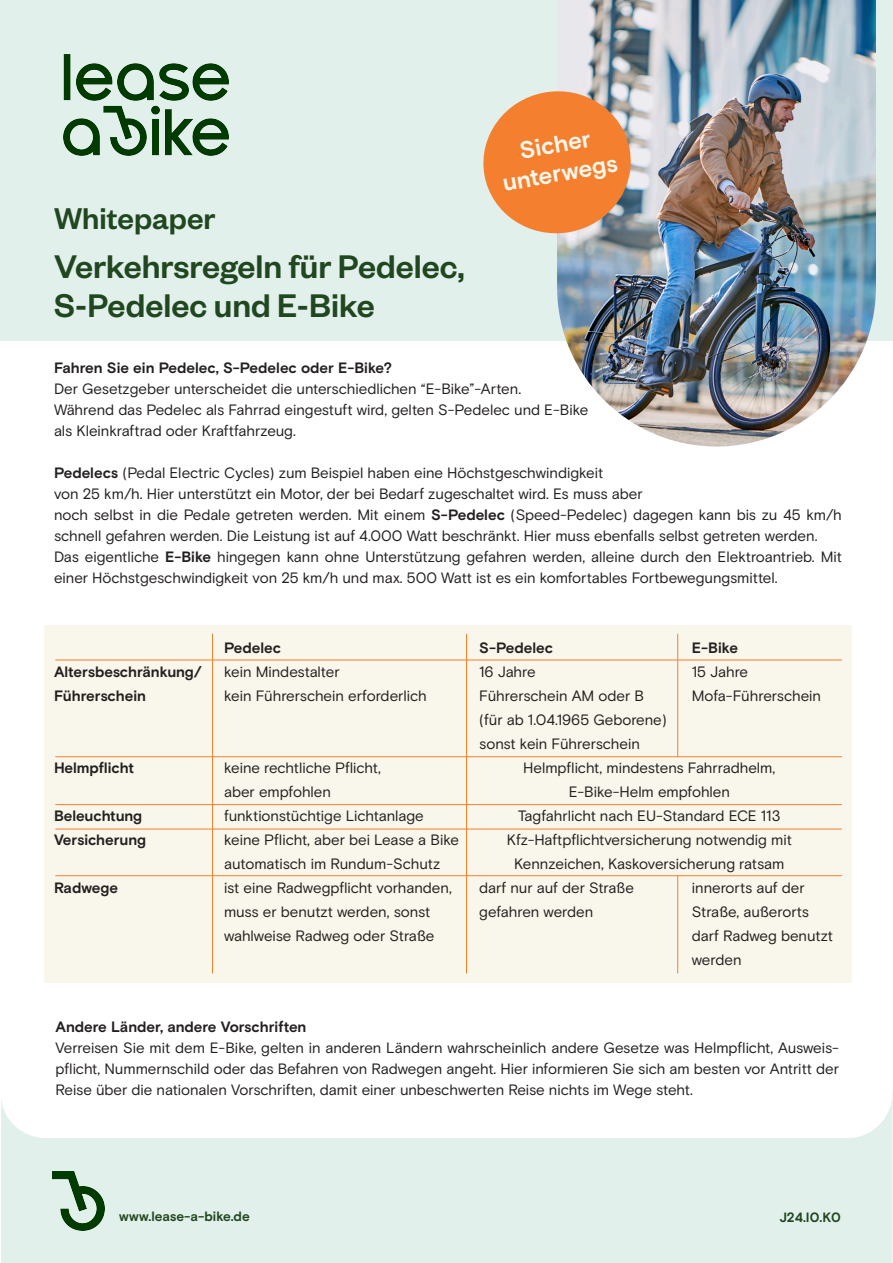
<style>
.page{position:relative;width:893px;height:1263px;background:#fff}
.page>*{position:absolute;margin:0;border:0;box-sizing:border-box;transform-origin:0 0}
.t1{font:500 36px "Founders Grotesk";color:#20471f}
.t2{font:500 33px "Founders Grotesk";color:#20471f}
.t3{font:700 24px "Basis Grotesque";color:#f9f7eb}
.Text_in_Tabelle{font:15px/21px "Basis Grotesque";letter-spacing:-.005em;color:#231f20}
.Text_in_Tabelle-2{font:700 15px "Basis Grotesque";color:#231f20}
.Text_in_Tabelle-3{font:700 13.5px "Basis Grotesque";color:#20471f}
.t4{font:700 12px "Basis Grotesque";color:#20471f}
.s1{font-weight:700}
</style>
<div class="page">
<div style="left:44px;top:625px;width:808px;height:357px;background:#f9f7eb"></div>
<svg style="left:1px;top:1101px;width:891px;height:162px;fill:#e2f0ec"></svg>
<div style="left:0;top:0;width:893px;height:340px;background:#e2f0ec"></div>
<img style="left:557px;top:0;width:319px;height:446px">
<div style="left:119px;top:1189px;width:187px;height:37px;background:#e2f0ec"></div>
<hr style="left:55px;top:660px;width:787px;height:1px;background:#f47f2e">
<hr style="left:55px;top:756px;width:787px;height:1px;background:#f47f2e">
<hr style="left:55px;top:804px;width:787px;height:1px;background:#f47f2e">
<hr style="left:55px;top:829px;width:787px;height:1px;background:#f47f2e">
<hr style="left:55px;top:875px;width:787px;height:1px;background:#f47f2e">
<svg style="left:483px;top:85px;width:153px;height:154px"></svg>
<hr style="left:212px;top:634px;width:1px;height:339px;background:#f47f2e">
<hr style="left:466px;top:634px;width:1px;height:339px;background:#f47f2e">
<hr style="left:677px;top:634px;width:1px;height:123px;background:#f47f2e">
<hr style="left:677px;top:876px;width:1px;height:97px;background:#f47f2e">
<img style="left:53px;top:1171px;width:51px;height:59px">
<img style="left:63px;top:54px;width:165px;height:102px">
<p class="t2" style="left:54px;top:198px;width:163px">Whitepaper</p>
<p class="t1" style="left:54px;top:244px;width:412px">Verkehrsregeln für Pedelec,</p>
<p class="t1" style="left:54px;top:283px;width:322px">S-Pedelec und E-Bike</p>
<p class="t3" style="left:517px;top:137px;width:74px;rotate:-10deg">Sicher</p>
<p class="t3" style="left:500px;top:169px;width:118px;rotate:-10deg">unterwegs</p>
<p class="Text_in_Tabelle-2" style="left:54px;top:359px;width:339px">Fahren Sie ein Pedelec, S-Pedelec oder E-Bike?</p>
<p class="Text_in_Tabelle" style="left:54px;top:378px;width:469px">Der Gesetzgeber unterscheidet die unterschiedlichen “E-Bike”-Arten.</p>
<p class="Text_in_Tabelle" style="left:54px;top:399px;width:536px">Während das Pedelec als Fahrrad eingestuft wird, gelten S-Pedelec und E-Bike</p>
<p class="Text_in_Tabelle" style="left:54px;top:420px;width:243px">als Kleinkraftrad oder Kraftfahrzeug.</p>
<p class="Text_in_Tabelle" style="left:54px;top:462px;width:551px"><span class="s1">Pedelecs</span> (Pedal Electric Cycles) zum Beispiel haben eine Höchstgeschwindigkeit</p>
<p class="Text_in_Tabelle" style="left:54px;top:483px;width:590px">von 25 km/h. Hier unterstützt ein Motor, der bei Bedarf zugeschaltet wird. Es muss aber</p>
<p class="Text_in_Tabelle" style="left:54px;top:504px;width:789px">noch selbst in die Pedale getreten werden. Mit einem <span class="s1">S-Pedelec</span> (Speed-Pedelec) dagegen kann bis zu 45 km/h schnell gefahren werden. Die Leistung ist auf 4.000 Watt beschränkt. Hier muss ebenfalls selbst getreten werden.</p>
<p class="Text_in_Tabelle" style="left:54px;top:546px;width:789px">Das eigentliche <span class="s1">E-Bike</span> hingegen kann ohne Unterstützung gefahren werden, alleine durch den Elektroantrieb. Mit einer Höchstgeschwindigkeit von 25 km/h und max. 500 Watt ist es ein komfortables Fortbewegungsmittel.</p>
<p class="Text_in_Tabelle-2" style="left:224px;top:639px;width:59px">Pedelec</p>
<p class="Text_in_Tabelle-2" style="left:479px;top:639px;width:75px">S-Pedelec</p>
<p class="Text_in_Tabelle-2" style="left:692px;top:639px;width:48px">E-Bike</p>
<p class="Text_in_Tabelle-2" style="left:54px;top:663px;width:149px">Altersbeschränkung/</p>
<p class="Text_in_Tabelle" style="left:224px;top:661px;width:117px">kein Mindestalter</p>
<p class="Text_in_Tabelle" style="left:479px;top:661px;width:58px">16 Jahre</p>
<p class="Text_in_Tabelle" style="left:692px;top:661px;width:58px">15 Jahre</p>
<p class="Text_in_Tabelle-2" style="left:54px;top:687px;width:94px">Führerschein</p>
<p class="Text_in_Tabelle" style="left:224px;top:685px;width:204px">kein Führerschein erforderlich</p>
<p class="Text_in_Tabelle" style="left:479px;top:685px;width:166px">Führerschein AM oder B</p>
<p class="Text_in_Tabelle" style="left:692px;top:685px;width:131px">Mofa-Führerschein</p>
<p class="Text_in_Tabelle" style="left:479px;top:709px;width:189px">(für ab 1.04.1965 Geborene)</p>
<p class="Text_in_Tabelle" style="left:479px;top:733px;width:162px">sonst kein Führerschein</p>
<p class="Text_in_Tabelle-2" style="left:54px;top:759px;width:81px">Helmpflicht</p>
<p class="Text_in_Tabelle" style="left:224px;top:757px;width:158px">keine rechtliche Pflicht,</p>
<p class="Text_in_Tabelle" style="left:523px;top:757px;width:254px">Helmpflicht, mindestens Fahrradhelm,</p>
<p class="Text_in_Tabelle" style="left:224px;top:781px;width:108px">aber empfohlen</p>
<p class="Text_in_Tabelle" style="left:569px;top:781px;width:163px">E-Bike-Helm empfohlen</p>
<p class="Text_in_Tabelle-2" style="left:54px;top:807px;width:90px">Beleuchtung</p>
<p class="Text_in_Tabelle" style="left:224px;top:805px;width:201px">funktionstüchtige Lichtanlage</p>
<p class="Text_in_Tabelle" style="left:518px;top:805px;width:264px">Tagfahrlicht nach EU-Standard ECE 113</p>
<p class="Text_in_Tabelle-2" style="left:54px;top:831px;width:94px">Versicherung</p>
<p class="Text_in_Tabelle" style="left:224px;top:829px;width:236px">keine Pflicht, aber bei Lease a Bike</p>
<p class="Text_in_Tabelle" style="left:507px;top:829px;width:287px">Kfz-Haftpflichtversicherung notwendig mit</p>
<p class="Text_in_Tabelle" style="left:224px;top:853px;width:218px">automatisch im Rundum-Schutz</p>
<p class="Text_in_Tabelle" style="left:514px;top:853px;width:272px">Kennzeichen, Kaskoversicherung ratsam</p>
<p class="Text_in_Tabelle-2" style="left:54px;top:879px;width:66px">Radwege</p>
<p class="Text_in_Tabelle" style="left:224px;top:877px;width:229px">ist eine Radwegpflicht vorhanden,</p>
<p class="Text_in_Tabelle" style="left:479px;top:877px;width:156px">darf nur auf der Straße</p>
<p class="Text_in_Tabelle" style="left:692px;top:877px;width:114px">innerorts auf der</p>
<p class="Text_in_Tabelle" style="left:224px;top:901px;width:208px">muss er benutzt werden, sonst</p>
<p class="Text_in_Tabelle" style="left:479px;top:901px;width:116px">gefahren werden</p>
<p class="Text_in_Tabelle" style="left:692px;top:901px;width:119px">Straße, außerorts</p>
<p class="Text_in_Tabelle" style="left:224px;top:925px;width:212px">wahlweise Radweg oder Straße</p>
<p class="Text_in_Tabelle" style="left:692px;top:925px;width:143px">darf Radweg benutzt</p>
<p class="Text_in_Tabelle" style="left:692px;top:949px;width:51px">werden</p>
<p class="Text_in_Tabelle-2" style="left:56px;top:1018px;width:253px">Andere Länder, andere Vorschriften</p>
<p class="Text_in_Tabelle" style="left:56px;top:1037px;width:785px;text-align:justify">Verreisen Sie mit dem E-Bike, gelten in anderen Ländern wahrscheinlich andere Gesetze was Helmpflicht, Ausweis&shy;pflicht, Nummernschild oder das Befahren von Radwegen angeht. Hier informieren Sie sich am besten vor Antritt der Reise über die nationalen Vorschriften, damit einer unbeschwerten Reise nichts im Wege steht.</p>
<p class="t4" style="left:124px;top:1208px;width:145px">support@lease-a-bike.de</p>
<p class="Text_in_Tabelle-3" style="left:119px;top:1208px;width:132px">www.lease-a-bike.de</p>
<p class="Text_in_Tabelle-3" style="left:779px;top:1209px;width:63px">J24.I0.K0</p>
</div>
